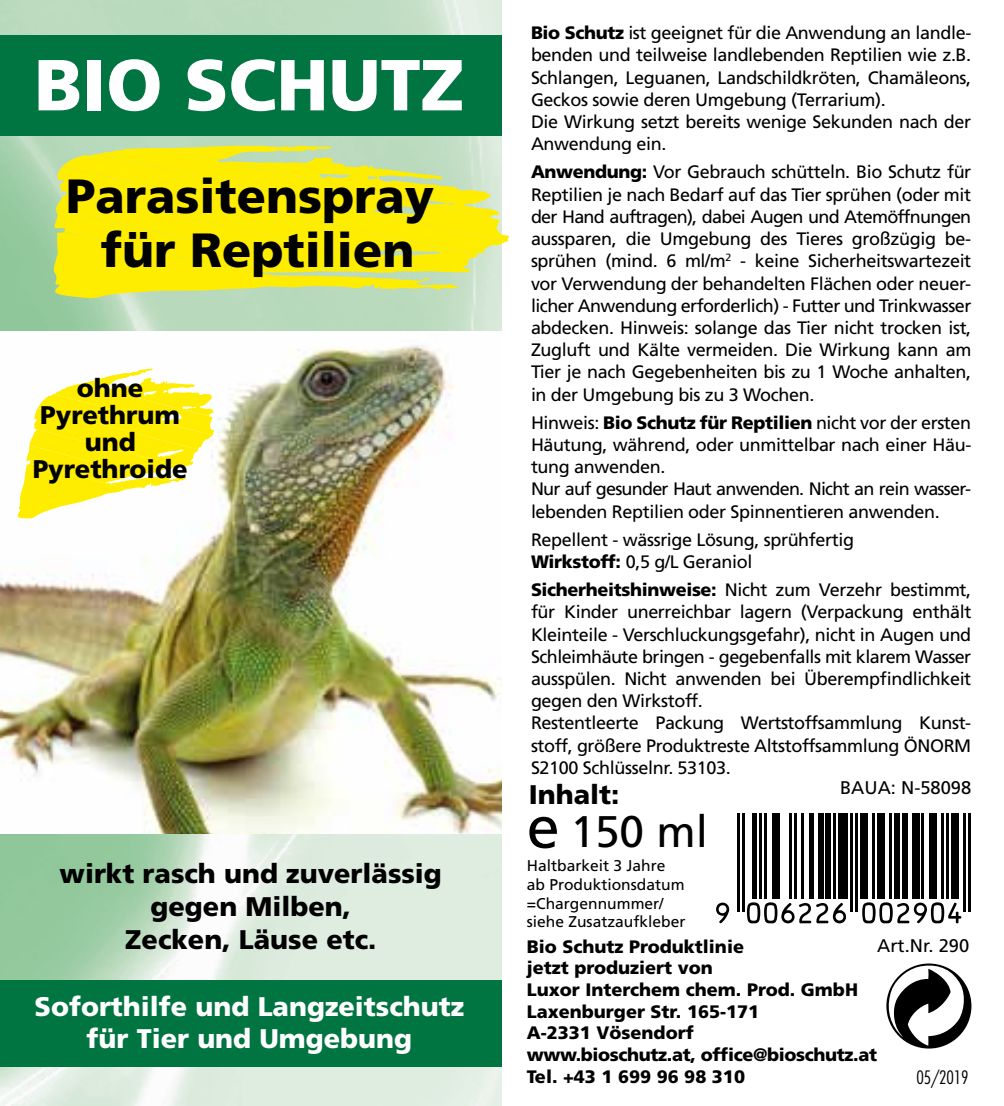
<style>
.page{position:relative;width:1004px;height:1106px;background:#fff}
.page>*{position:absolute;margin:0;border:0;box-sizing:border-box;transform-origin:0 0}
.t1{font:900 72px "Frutiger";color:#fff}
.t2{font:900 48px/53.7px "Frutiger";color:#000;text-align:center}
.t3{font:44.1px "Frutiger";color:#000}
.t4{font:900 27px/33px "Frutiger";color:#000;text-align:center}
.t5{font:900 27px/31.8px "Frutiger";color:#fff;text-align:center}
.t6{font:900 25.5px/27px "Frutiger";color:#000;text-align:center}
.t7{font:18.3px "Frutiger";color:#000}
.t8{font:18px/22.2px "Frutiger";letter-spacing:-.02em;color:#000}
.t9{font:900 18px/21.6px "Frutiger";color:#000}
.t10{font:300 condensed 18px "Futura";letter-spacing:-.01em;color:#000}
.t11{font:15.6px/18.6px "Frutiger";color:#000}
.s1{font-weight:900}
.s2{font-size:59.4px}
</style>
<div class="page">
<img style="left:0;top:0;width:501px;height:1106px">
<svg style="left:52px;top:145px;width:457px;height:154px;background:#efe933"></svg>
<div style="left:0;top:35px;width:501px;height:100px;background:#007441"></div>
<img style="left:0;top:331px;width:501px;height:502px">
<div style="left:0;top:980px;width:501px;height:86px;background:#007441"></div>
<svg style="left:17px;top:368px;width:197px;height:151px"></svg>
<svg style="left:716px;top:902px;width:13px;height:21px"></svg>
<hr style="left:737px;top:813px;width:3px;height:98px;background:#000">
<hr style="left:742px;top:813px;width:3px;height:98px;background:#000">
<div style="left:752px;top:813px;width:5px;height:86px;background:#000"></div>
<hr style="left:759px;top:813px;width:3px;height:86px;background:#000">
<hr style="left:764px;top:813px;width:3px;height:86px;background:#000">
<div style="left:772px;top:813px;width:7px;height:86px;background:#000"></div>
<hr style="left:789px;top:813px;width:2px;height:86px;background:#000">
<hr style="left:794px;top:813px;width:2px;height:86px;background:#000">
<hr style="left:801px;top:813px;width:2px;height:86px;background:#000">
<hr style="left:809px;top:813px;width:4px;height:86px;background:#000">
<div style="left:818px;top:813px;width:5px;height:86px;background:#000"></div>
<div style="left:825px;top:813px;width:5px;height:86px;background:#000"></div>
<svg style="left:747px;top:902px;width:99px;height:21px"></svg>
<hr style="left:833px;top:813px;width:2px;height:86px;background:#000">
<div style="left:838px;top:813px;width:10px;height:86px;background:#000"></div>
<hr style="left:850px;top:813px;width:3px;height:98px;background:#000">
<hr style="left:855px;top:813px;width:2px;height:98px;background:#000">
<div style="left:860px;top:813px;width:7px;height:86px;background:#000"></div>
<hr style="left:872px;top:813px;width:3px;height:86px;background:#000">
<div style="left:877px;top:813px;width:7px;height:86px;background:#000"></div>
<hr style="left:889px;top:813px;width:3px;height:86px;background:#000">
<div style="left:894px;top:813px;width:5px;height:86px;background:#000"></div>
<div style="left:902px;top:813px;width:5px;height:86px;background:#000"></div>
<div style="left:911px;top:813px;width:8px;height:86px;background:#000"></div>
<hr style="left:921px;top:813px;width:3px;height:86px;background:#000">
<div style="left:929px;top:813px;width:7px;height:86px;background:#000"></div>
<hr style="left:941px;top:813px;width:2px;height:86px;background:#000">
<svg style="left:862px;top:902px;width:99px;height:21px"></svg>
<hr style="left:946px;top:813px;width:2px;height:86px;background:#000">
<div style="left:951px;top:813px;width:7px;height:86px;background:#000"></div>
<hr style="left:963px;top:813px;width:2px;height:98px;background:#000">
<hr style="left:968px;top:813px;width:2px;height:98px;background:#000">
<div style="left:886px;top:963px;width:85px;height:85px;background:#000;border-radius:50%"></div>
<svg style="left:886px;top:963px;width:80px;height:82px"></svg>
<h1 class="t1" style="left:34px;top:42px;width:432px">BIO SCHUTZ</h1>
<h2 class="t2" style="left:66px;top:169px;width:370px">Parasitenspray für Reptilien</h2>
<h3 class="t6" style="left:33px;top:374px;width:156px">ohne<br>Pyrethrum und<br>Pyrethroide</h3>
<h3 class="t4" style="left:60px;top:856px;width:384px">wirkt rasch und zuverlässig gegen Milben,<br>Zecken, Läuse etc.</h3>
<h3 class="t5" style="left:35px;top:990px;width:431px">Soforthilfe und Langzeitschutz für Tier und Umgebung</h3>
<p class="t8" style="left:531px;top:22px;width:442px"><span class="s1">Bio Schutz</span> ist geeignet für die Anwendung an landle&shy;benden und teilweise landlebenden Reptilien wie z.B.<br>Schlangen, Leguanen, Landschildkröten, Chamäleons, Geckos sowie deren Umgebung (Terrarium).<br>Die Wirkung setzt bereits wenige Sekunden nach der Anwendung ein.</p>
<p class="t8" style="left:531px;top:161px;width:442px;text-align:justify"><span class="s1">Anwendung:</span> Vor Gebrauch schütteln. Bio Schutz für Reptilien je nach Bedarf auf das Tier sprühen (oder mit der Hand auftragen), dabei Augen und Atemöffnungen aussparen, die Umgebung des Tieres großzügig be&shy;sprühen (mind. 6 ml/m<sup>2</sup> - keine Sicherheitswartezeit vor Verwendung der behandelten Flächen oder neuer&shy;licher Anwendung erforderlich) - Futter und Trinkwasser abdecken. Hinweis: solange das Tier nicht trocken ist, Zugluft und Kälte vermeiden. Die Wirkung kann am Tier je nach Gegebenheiten bis zu 1 Woche anhalten, in der Umgebung bis zu 3 Wochen.</p>
<p class="t8" style="left:531px;top:411px;width:442px">Hinweis: <span class="s1">Bio Schutz für Reptilien</span> nicht vor der ersten Häutung, während, oder unmittelbar nach einer Häu&shy;tung anwenden.<br>Nur auf gesunder Haut anwenden. Nicht an rein wasser&shy;lebenden Reptilien oder Spinnentieren anwenden.</p>
<p class="t8" style="left:531px;top:528px;width:325px">Repellent - wässrige Lösung, sprühfertig<br><span class="s1">Wirkstoff:</span> 0,5 g/L Geraniol</p>
<p class="t8" style="left:531px;top:578px;width:442px"><span class="s1">Sicherheitshinweise:</span> Nicht zum Verzehr bestimmt, für Kinder unerreichbar lagern (Verpackung enthält Kleinteile - Verschluckungsgefahr), nicht in Augen und Schleimhäute bringen - gegebenfalls mit klarem Wasser ausspülen. Nicht anwenden bei Überempfindlichkeit gegen den Wirkstoff.<br>Restentleerte Packung Wertstoffsammlung Kunst&shy;stoff, größere Produktreste Altstoffsammlung ÖNORM S2100 Schlüsselnr. 53103.</p>
<h3 class="t4" style="left:529px;top:778px;width:92px">Inhalt:</h3>
<h3 class="t3" style="left:526px;top:805px;width:183px"><span class="s2">e</span> 150 ml</h3>
<p class="t7" style="left:840px;top:777px;width:133px">BAUA: N-58098</p>
<p class="t11" style="left:527px;top:856px;width:160px">Haltbarkeit 3 Jahre ab Produktionsdatum =Chargennummer/ siehe Zusatzaufkleber</p>
<p class="t9" style="left:526px;top:935px;width:219px">Bio Schutz Produktlinie</p>
<p class="t7" style="left:877px;top:934px;width:93px">Art.Nr. 290</p>
<p class="t9" style="left:526px;top:957px;width:352px">jetzt produziert von<br>Luxor Interchem chem. Prod. GmbH<br>Laxenburger Str. 165-171<br>A-2331 Vösendorf<br>www.bioschutz.at, office@bioschutz.at<br>Tel. +43 1 699 96 98 310</p>
<p class="t10" style="left:916px;top:1066px;width:54px">05/2019</p>
</div>
